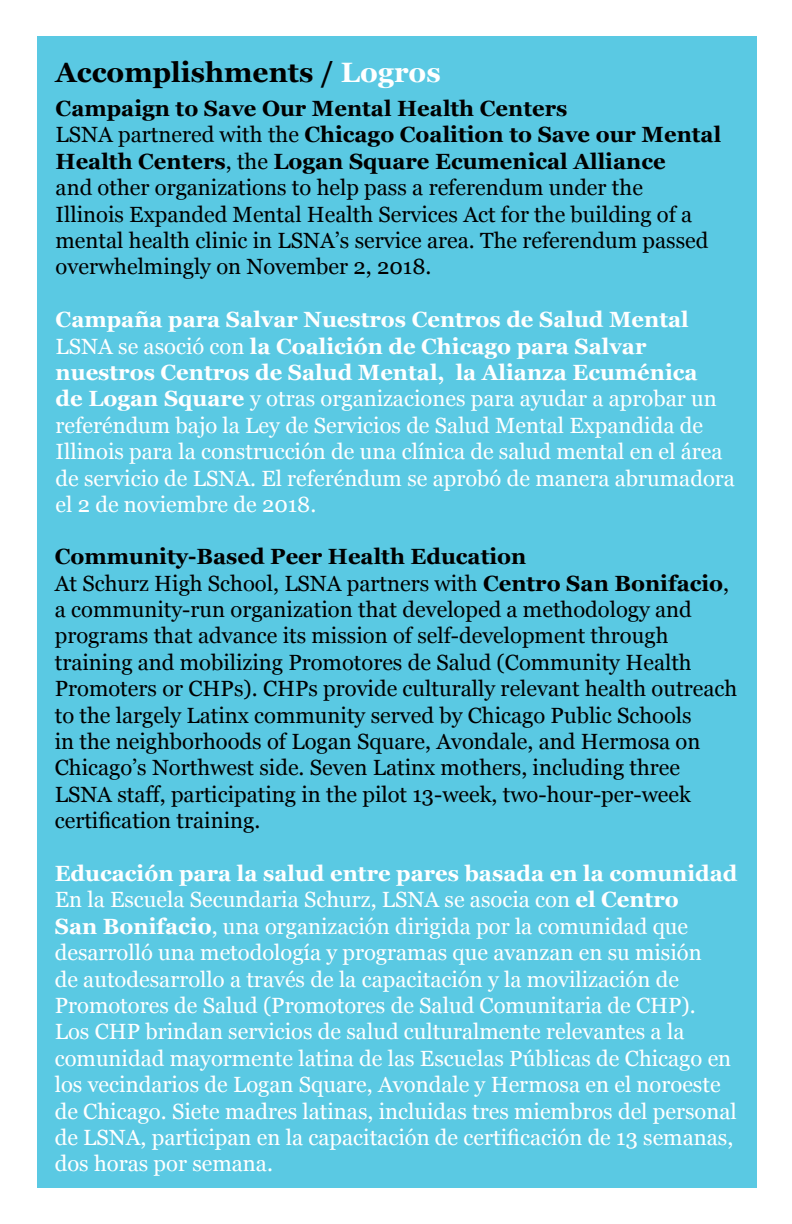
<style>
.page{position:relative;width:792px;height:1224px;background:#fff}
.page>*{position:absolute;margin:0;border:0;box-sizing:border-box;transform-origin:0 0}
.t1{font:700 28px "Georgia";color:#000}
.t2{font:22px/26.4px "Georgia";color:#fff}
.t3{font:22px/26.4px "Georgia";color:#000}
.s1{color:#fff}
.s2{font-weight:700}
</style>
<div class="page">
<div style="left:37px;top:36px;width:720px;height:1152px;background:#5ac9e3"></div>
<p class="t1" style="left:56px;top:51px;width:387px">Accomplishments / <span class="s1">Logros</span></p>
<p class="t3" style="left:56px;top:94px;width:667px"><span class="s2">Campaign to Save Our Mental Health Centers<br></span>LSNA partnered with the <span class="s2">Chicago Coalition to Save our Mental Health Centers</span>, the <span class="s2">Logan Square Ecumenical Alliance<br></span>and other organizations to help pass a referendum under the<br>Illinois Expanded Mental Health Services Act for the building of a mental health clinic in LSNA’s service area. The referendum passed overwhelmingly on November 2, 2018.</p>
<p class="t2" style="left:56px;top:306px;width:681px"><span class="s2">Campaña para Salvar Nuestros Centros de Salud Mental </span>LSNA se asoció con <span class="s2">la Coalición de Chicago para Salvar nuestros Centros de Salud Mental, la Alianza Ecuménica<br>de Logan Square</span> y otras organizaciones para ayudar a aprobar un referéndum bajo la Ley de Servicios de Salud Mental Expandida de Illinois para la construcción de una clínica de salud mental en el área de servicio de LSNA. El referéndum se aprobó de manera abrumadora el 2 de noviembre de 2018.</p>
<p class="t3" style="left:55px;top:543px;width:684px"><span class="s2">Community-Based Peer Health Education<br></span>At Schurz High School, LSNA partners with <span class="s2">Centro San Bonifacio</span>, a community-run organization that developed a methodology and programs that advance its mission of self-development through training and mobilizing Promotores de Salud (Community Health Promoters or CHPs). CHPs provide culturally relevant health outreach to the largely Latinx community served by Chicago Public Schools<br>in the neighborhoods of Logan Square, Avondale, and Hermosa on Chicago’s Northwest side. Seven Latinx mothers, including three LSNA staff, participating in the pilot 13-week, two-hour-per-week certification training.</p>
<p class="t2" style="left:55px;top:859px;width:684px"><span class="s2">Educación para la salud entre pares basada en la comunidad </span>En la Escuela Secundaria Schurz, LSNA se asocia con <span class="s2">el Centro<br>San Bonifacio</span>, una organización dirigida por la comunidad que desarrolló una metodología y programas que avanzan en su misión<br>de autodesarrollo a través de la capacitación y la movilización de Promotores de Salud (Promotores de Salud Comunitaria de CHP).<br>Los CHP brindan servicios de salud culturalmente relevantes a la comunidad mayormente latina de las Escuelas Públicas de Chicago en los vecindarios de Logan Square, Avondale y Hermosa en el noroeste de Chicago. Siete madres latinas, incluidas tres miembros del personal de LSNA, participan en la capacitación de certificación de 13 semanas, dos horas por semana.</p>
</div>
